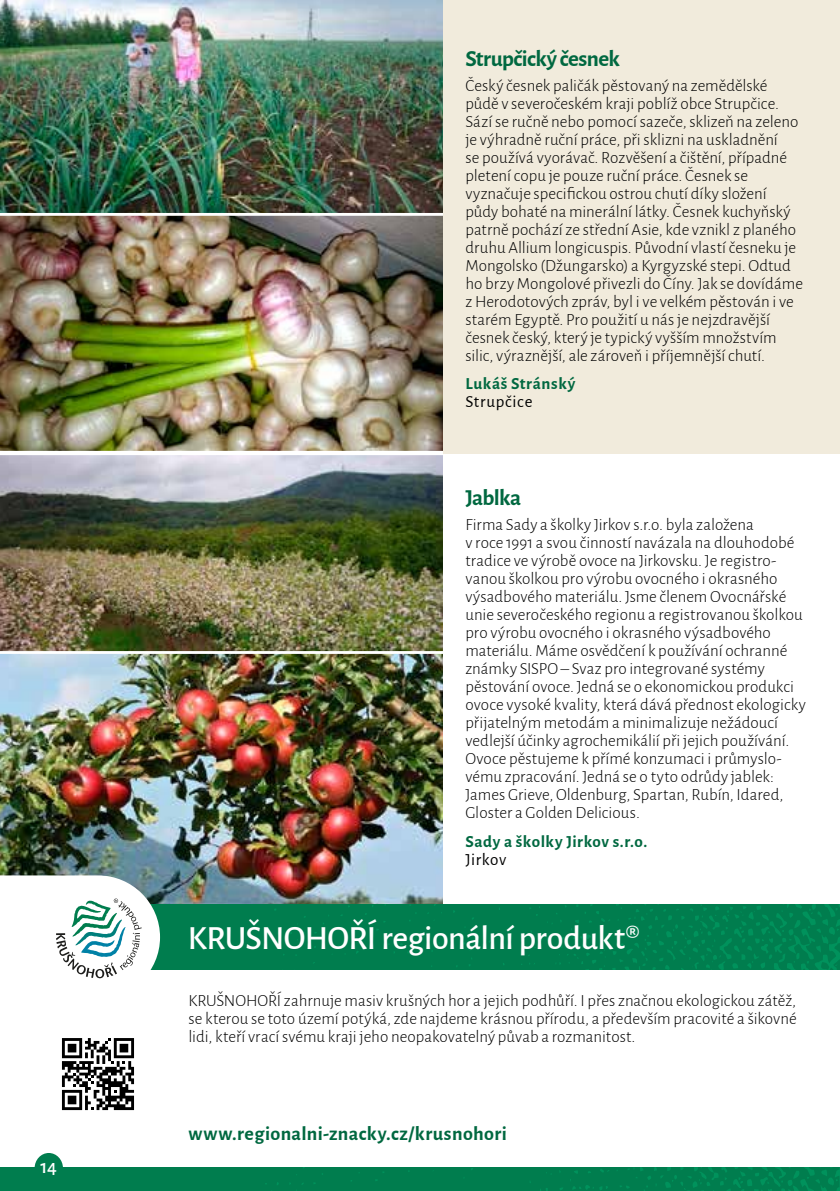
<style>
.page{position:relative;width:840px;height:1191px;background:#fff}
.page>*{position:absolute;margin:0;border:0;box-sizing:border-box;transform-origin:0 0}
.t1{font:500 34px "Alegreya Sans";letter-spacing:-.015em;color:#fff}
.t2{font:700 23px "Alegreya Sans";letter-spacing:-.025em;color:#006840}
.t3{font:700 20px "Alegreya Sans";letter-spacing:.02em;color:#006840}
.t4{font:500 20px "Alegreya Sans";color:#fff}
.t5{font:300 17px/18px "Alegreya Sans";color:#000}
.t6{font:700 17px "Alegreya Sans";letter-spacing:.035em;color:#006840}
.t7{font:17px "Alegreya Sans";letter-spacing:.04em;color:#000}
</style>
<div class="page">
<div style="left:0;top:0;width:839px;height:454px;background:#f1ebdc"></div>
<img style="left:0;top:655px;width:442px;height:249px">
<img style="left:0;top:455px;width:442px;height:200px">
<img style="left:0;top:216px;width:442px;height:238px">
<img style="left:0;top:0;width:442px;height:216px">
<div style="left:160px;top:904px;width:679px;height:65px;background:#007d4e"></div>
<svg style="left:819px;top:942px;width:20px;height:27px"></svg>
<div style="left:0;top:1167px;width:839px;height:24px;background:#007d4e"></div>
<svg style="left:62px;top:1038px;width:72px;height:72px"></svg>
<svg style="left:0;top:875px;width:160px;height:104px"></svg>
<div style="left:35px;top:1153px;width:28px;height:30px;background:#007d4e;border-radius:50%"></div>
<p class="t4" style="left:40px;top:1152px;width:18px">14</p>
<h2 class="t2" style="left:465px;top:42px;width:156px">Strupčický česnek</h2>
<p class="t5" style="left:465px;top:76px;width:339px">Český česnek paličák pěstovaný na zemědělské půdě v severočeském kraji poblíž obce Strupčice.<br>Sází se ručně nebo pomocí sazeče, sklizeň na zeleno je výhradně ruční práce, při sklizni na uskladnění<br>se používá vyorávač. Rozvěšení a čištění, případné pletení copu je pouze ruční práce. Česnek se vyznačuje specifickou ostrou chutí díky složení půdy bohaté na minerální látky. Česnek kuchyňský patrně pochází ze střední Asie, kde vznikl z planého druhu Allium longicuspis. Původní vlastí česneku je Mongolsko (Džungarsko) a Kyrgyzské stepi. Odtud ho brzy Mongolové přivezli do Číny. Jak se dovídáme z Herodotových zpráv, byl i ve velkém pěstován i ve starém Egyptě. Pro použití u nás je nejzdravější česnek český, který je typický vyšším množstvím silic, výraznější, ale zároveň i příjemnější chutí.</p>
<p class="t6" style="left:465px;top:371px;width:111px">Lukáš Stránský</p>
<p class="t7" style="left:465px;top:390px;width:68px">Strupčice</p>
<h2 class="t2" style="left:465px;top:481px;width:57px">Jablka</h2>
<p class="t5" style="left:465px;top:515px;width:342px">Firma Sady a školky Jirkov s.r.o. byla založena<br>v roce 1991 a svou činností navázala na dlouhodobé tradice ve výrobě ovoce na Jirkovsku. Je registro&shy;vanou školkou pro výrobu ovocného i okrasného výsadbového materiálu. Jsme členem Ovocnářské unie severočeského regionu a registrovanou školkou pro výrobu ovocného i okrasného výsadbového materiálu. Máme osvědčení k používání ochranné známky SISPO – Svaz pro integrované systémy pěstování ovoce. Jedná se o ekonomickou produkci ovoce vysoké kvality, která dává přednost ekologicky přijatelným metodám a minimalizuje nežádoucí vedlejší účinky agrochemikálií při jejich používání.<br>Ovoce pěstujeme k přímé konzumaci i průmyslo&shy;vému zpracování. Jedná se o tyto odrůdy jablek:<br>James Grieve, Oldenburg, Spartan, Rubín, Idared, Gloster a Golden Delicious.</p>
<p class="t6" style="left:465px;top:828px;width:183px">Sady a školky Jirkov s.r.o.</p>
<p class="t7" style="left:465px;top:847px;width:43px">Jirkov</p>
<h1 class="t1" style="left:188px;top:914px;width:79px">KRUŠNOHO</h1>
<h1 class="t1" style="left:348px;top:914px;width:293px">ŘÍ regionální produkt®</h1>
<p class="t5" style="left:188px;top:990px;width:609px;text-align:justify">KRUŠNOHOŘÍ zahrnuje masiv krušných hor a jejich podhůří. I přes značnou ekologickou zátěž, se kterou se toto území potýká, zde najdeme krásnou přírodu, a především pracovité a šikovné lidi, kteří vrací svému kraji jeho neopakovatelný půvab a rozmanitost.</p>
<p class="t3" style="left:188px;top:1118px;width:320px">www.regionalni-znacky.cz/krusnohori</p>
</div>
